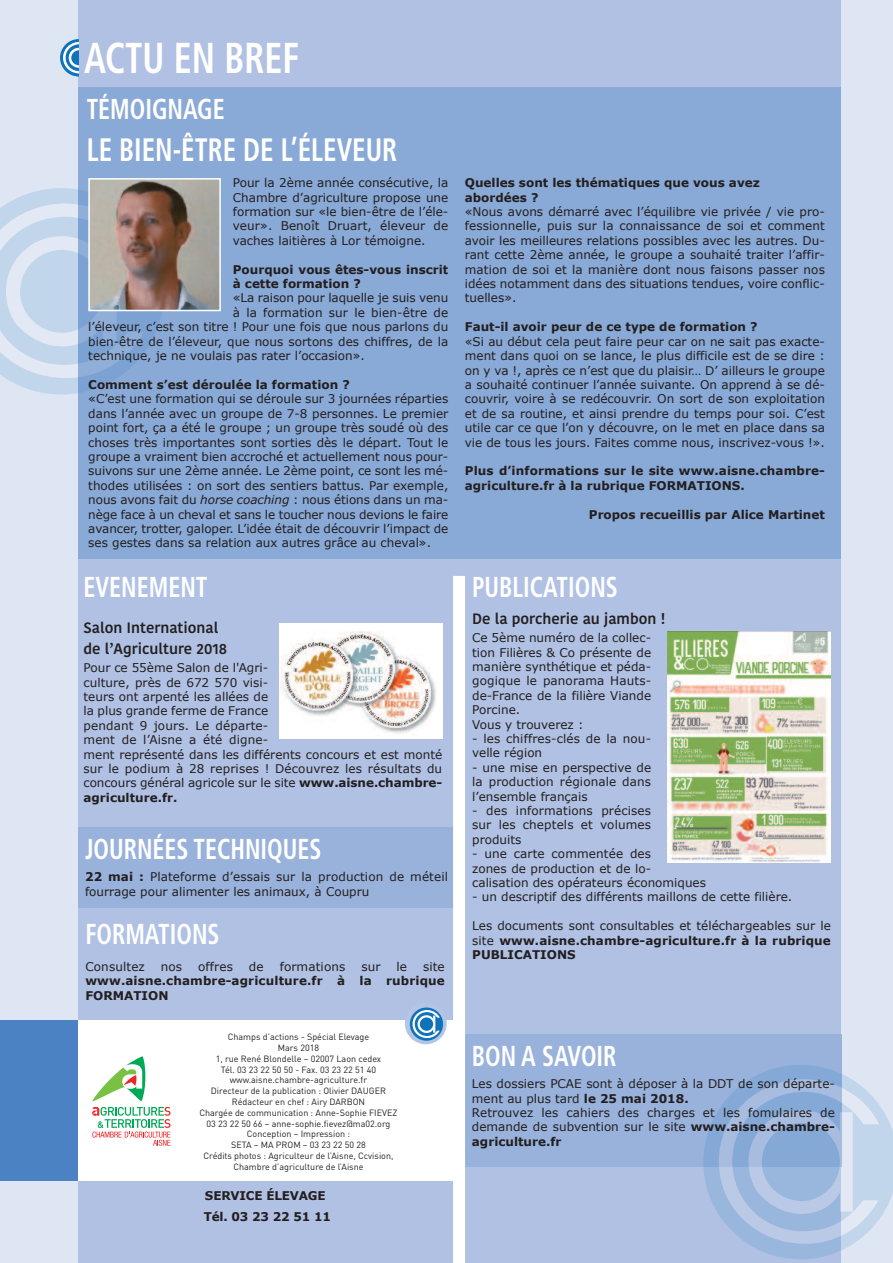
<style>
.page{position:relative;width:893px;height:1263px;background:#dee5f3}
.page>*{position:absolute;margin:0;border:0;box-sizing:border-box;transform-origin:0 0}
.t1{font:700 condensed 43.2px "Frutiger";color:#fff;scale:.83 1}
.t2{font:700 condensed 32.4px "Frutiger";color:#fff;scale:.83 1}
.t3{font:700 condensed 28.8px "Frutiger";color:#fff;scale:.83 1}
.t4{font:600 15px/21px "Kohinoor Bangla";color:#231f20}
.t5{font:12px/14.4px "Verdana";color:#231f20}
.t6{font:700 12px/14.4px "Verdana";color:#231f20}
.t7{font:9px/10.8px "DIN Pro";color:#231f20;text-align:center}
.s1{font-style:italic}
.s2{font-weight:700}
.s3{font-weight:400}
</style>
<div class="page">
<div style="left:78px;top:0;width:763px;height:1263px;background:#b0c1e3"></div>
<svg style="left:60px;top:39px;width:19px;height:38px"></svg>
<div style="left:78px;top:827px;width:376px;height:80px;background:#99b2db"></div>
<svg style="left:0;top:188px;width:78px;height:206px"></svg>
<div style="left:465px;top:1034px;width:376px;height:133px;background:#99b2db"></div>
<div style="left:78px;top:1020px;width:378px;height:160px;background:#fff"></div>
<svg style="left:92px;top:1107px;width:78px;height:39px"></svg>
<svg style="left:93px;top:1056px;width:52px;height:45px"></svg>
<div style="left:453px;top:576px;width:12px;height:687px;background:#fff"></div>
<div style="left:0;top:1020px;width:78px;height:160px;background:#4a82c3"></div>
<div style="left:405px;top:1002px;width:42px;height:42px;background:#b4c4e4;border-radius:50%"></div>
<svg style="left:410px;top:1007px;width:33px;height:34px"></svg>
<svg style="left:410px;top:1008px;width:33px;height:32px"></svg>
<div style="left:78px;top:87px;width:763px;height:471px;background:#89a9d6"></div>
<div style="left:279px;top:623px;width:163px;height:116px;background:#fff"></div>
<img style="left:279px;top:631px;width:157px;height:105px">
<img style="left:91px;top:181px;width:127px;height:127px">
<div style="left:88px;top:178px;width:133px;height:133px;border:2px solid #fff"></div>
<img style="left:668px;top:631px;width:163px;height:231px">
<svg style="left:703px;top:1065px;width:190px;height:194px"></svg>
<h1 class="t1" style="left:84px;top:41px;width:261px">ACTU EN BREF</h1>
<h3 class="t3" style="left:87px;top:97px;width:168px">TÉMOIGNAGE</h3>
<h2 class="t2" style="left:87px;top:137px;width:376px">LE BIEN-ÊTRE DE L’ÉLEVEUR</h2>
<p class="t5" style="left:233px;top:175px;width:217px;text-align:justify">Pour la 2ème année consécutive, la Chambre d’agriculture propose une formation sur «le bien-être de l’éle&shy;veur». Benoît Druart, éleveur de vaches laitières à Lor témoigne.</p>
<p class="t6" style="left:233px;top:262px;width:217px">Pourquoi vous êtes-vous inscrit à cette formation ?</p>
<p class="t5" style="left:233px;top:290px;width:217px">«La raison pour laquelle je suis venu</p>
<p class="t5" style="left:233px;top:305px;width:217px">à la formation sur le bien-être de</p>
<p class="t5" style="left:88px;top:319px;width:362px">l’éleveur, c’est son titre ! Pour une fois que nous parlons du</p>
<p class="t5" style="left:88px;top:334px;width:362px">bien-être de l’éleveur, que nous sortons des chiffres, de la</p>
<p class="t5" style="left:88px;top:348px;width:278px">technique, je ne voulais pas rater l’occasion».</p>
<p class="t6" style="left:88px;top:377px;width:263px">Comment s’est déroulée la formation ?</p>
<p class="t5" style="left:88px;top:391px;width:362px;text-align:justify">«C’est une formation qui se déroule sur 3 journées réparties dans l’année avec un groupe de 7-8 personnes. Le premier point fort, ça a été le groupe ; un groupe très soudé où des choses très importantes sont sorties dès le départ. Tout le groupe a vraiment bien accroché et actuellement nous pour&shy;suivons sur une 2ème année. Le 2ème point, ce sont les mé&shy;thodes utilisées : on sort des sentiers battus. Par exemple, nous avons fait du <span class="s1">horse coaching</span> : nous étions dans un ma&shy;nège face à un cheval et sans le toucher nous devions le faire avancer, trotter, galoper. L’idée était de découvrir l’impact de ses gestes dans sa relation aux autres grâce au cheval».</p>
<h3 class="t3" style="left:83px;top:576px;width:151px">EVENEMENT</h3>
<p class="t4" style="left:84px;top:617px;width:145px">Salon International de l’Agriculture 2018</p>
<p class="t5" style="left:84px;top:660px;width:360px">Pour ce 55ème Salon de l'Agri-<br>culture, près de 672 570 visi-<br>teurs ont arpenté les allées de<br>la plus grande ferme de France<br>pendant 9 jours. Le départe-<br>ment de l’Aisne a été digne-<br>ment représenté dans les différents concours et est monté sur le podium à 28 reprises ! Découvrez les résultats du concours général agricole sur le site <span class="s2">www.aisne.chambre&shy;agriculture.fr.</span></p>
<h3 class="t3" style="left:85px;top:838px;width:286px">JOURNÉES TECHNIQUES</h3>
<p class="t5" style="left:85px;top:869px;width:364px"><span class="s2">22 mai :</span> Plateforme d’essais sur la production de méteil fourrage pour alimenter les animaux, à Coupru</p>
<h3 class="t3" style="left:85px;top:922px;width:163px">FORMATIONS</h3>
<p class="t5" style="left:85px;top:959px;width:61px">Consultez</p>
<p class="t5" style="left:161px;top:959px;width:23px">nos</p>
<p class="t5" style="left:198px;top:959px;width:36px">offres</p>
<p class="t5" style="left:249px;top:959px;width:16px">de</p>
<p class="t5" style="left:280px;top:959px;width:67px">formations</p>
<p class="t5" style="left:361px;top:959px;width:21px">sur</p>
<p class="t5" style="left:396px;top:959px;width:12px">le</p>
<p class="t5" style="left:423px;top:959px;width:23px">site</p>
<p class="t6" style="left:85px;top:973px;width:361px">www.aisne.chambre-agriculture.fr à la rubrique<br>FORMATION</p>
<p class="t7" style="left:199px;top:1032px;width:200px">Champs d’actions - Spécial Elevage<br>Mars 2018<br>1, rue René Blondelle – 02007 Laon cedex<br>Tél. 03 23 22 50 50 - Fax. 03 23 22 51 40 www.aisne.chambre-agriculture.fr<br>Directeur de la publication : Olivier DAUGER Rédacteur en chef : Airy DARBON<br>Chargée de communication : Anne-Sophie FIEVEZ 03 23 22 50 66 – anne-sophie.fievez@ma02.org Conception – Impression :<br>SETA – MA PROM – 03 23 22 50 28<br>Crédits photos : Agriculteur de l’Aisne, Ccvision, Chambre d’agriculture de l’Aisne</p>
<p class="t6" style="left:204px;top:1185px;width:129px;line-height:20.4px">SERVICE éLEVAGE<br>Tél. 03 23 22 51 11</p>
<p class="t6" style="left:465px;top:175px;width:297px">Quelles sont les thématiques que vous avez abordées ?</p>
<p class="t5" style="left:465px;top:204px;width:362px;text-align:justify">«Nous avons démarré avec l’équilibre vie privée / vie pro&shy;fessionnelle, puis sur la connaissance de soi et comment avoir les meilleures relations possibles avec les autres. Du&shy;rant cette 2ème année, le groupe a souhaité traiter l’affir&shy;mation de soi et la manière dont nous faisons passer nos idées notamment dans des situations tendues, voire conflic&shy;tuelles».</p>
<p class="t6" style="left:465px;top:319px;width:294px">Faut-il avoir peur de ce type de formation ?</p>
<p class="t5" style="left:465px;top:334px;width:362px;text-align:justify">«Si au début cela peut faire peur car on ne sait pas exacte&shy;ment dans quoi on se lance, le plus difficile est de se dire : on y va !, après ce n’est que du plaisir… D’ ailleurs le groupe a souhaité continuer l’année suivante. On apprend à se dé&shy;couvrir, voire à se redécouvrir. On sort de son exploitation et de sa routine, et ainsi prendre du temps pour soi. C’est utile car ce que l’on y découvre, on le met en place dans sa vie de tous les jours. Faites comme nous, inscrivez-vous !».</p>
<p class="t6" style="left:465px;top:463px;width:362px">Plus d’informations sur le site www.aisne.chambre&shy;agriculture.fr à la rubrique FORMATIONS.</p>
<p class="t6" style="left:589px;top:506px;width:238px">Propos recueillis par Alice Martinet</p>
<h3 class="t3" style="left:472px;top:576px;width:177px">PUBLICATIONS</h3>
<p class="t4" style="left:472px;top:608px;width:195px">De la porcherie au jambon !</p>
<p class="t5" style="left:472px;top:630px;width:180px">Ce 5ème numéro de la collec&shy;tion Filières &amp; Co présente de manière synthétique et péda&shy;gogique le panorama Hauts&shy;de-France de la filière Viande<br>Porcine.<br>Vous y trouverez :</p>
<p class="t5" style="left:472px;top:731px;width:180px">- les chiffres-clés de la nou&shy;velle région</p>
<p class="t5" style="left:472px;top:760px;width:180px;text-align:justify">- une mise en perspective de la production régionale dans l’ensemble français</p>
<p class="t5" style="left:472px;top:803px;width:180px;text-align:justify">- des informations précises sur les cheptels et volumes produits</p>
<p class="t5" style="left:472px;top:846px;width:235px">- une carte commentée des<br>zones de production et de lo&shy;calisation des opérateurs économiques</p>
<p class="t5" style="left:472px;top:889px;width:322px">- un descriptif des différents maillons de cette filière.</p>
<p class="t6" style="left:472px;top:918px;width:360px;text-align:justify"><span class="s3">Les documents sont consultables et téléchargeables sur le site</span> www.aisne.chambre-agriculture.fr à la rubrique PUBLICATIONS</p>
<h3 class="t3" style="left:472px;top:1045px;width:176px">BON A SAVOIR</h3>
<p class="t5" style="left:472px;top:1076px;width:364px">Les dossiers PCAE sont à déposer à la DDT de son départe&shy;ment au plus tard <span class="s2">le 25 mai 2018.<br></span>Retrouvez les cahiers des charges et les fomulaires de demande de subvention sur le site <span class="s2">www.aisne.chambre&shy;agriculture.fr</span></p>
</div>
